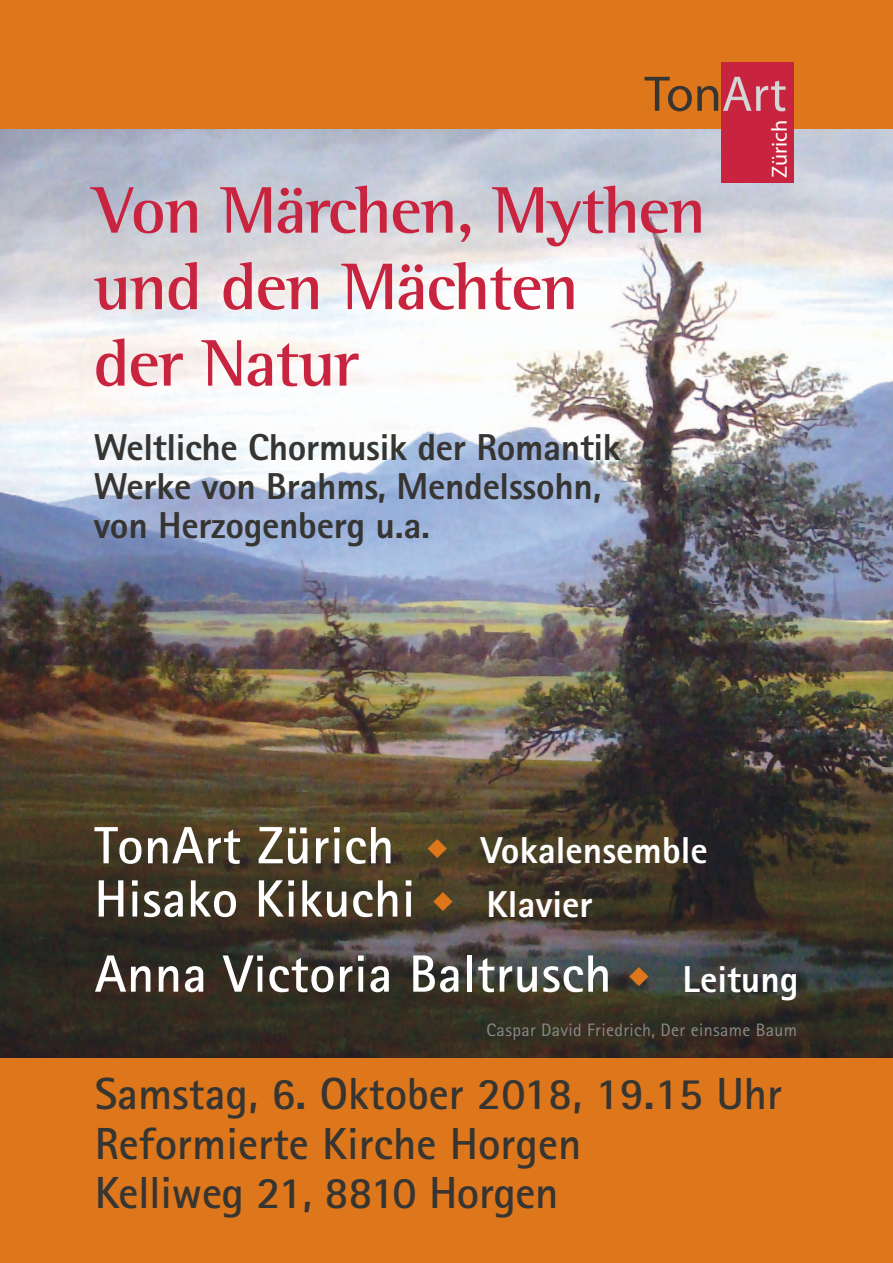
<style>
.page{position:relative;width:893px;height:1263px;background:#de761b}
.page>*{position:absolute;margin:0;border:0;box-sizing:border-box;transform-origin:0 0}
.t1{font:700 67.5px/76.5px "Rotis Semi Serif";letter-spacing:-.02em;color:#c8233f}
.t2{font:700 52.5px "Rotis Sans Serif";letter-spacing:.01em;color:#fff}
.t3{font:50.4px "Myriad Pro";color:#363532}
.t4{font:700 45px/49.5px "Rotis Sans Serif";color:#363532}
.t5{font:800 37.5px/39px "Rotis Sans Serif";letter-spacing:-.01em;color:#363532}
.t6{font:800 37.5px "Rotis Sans Serif";color:#fff}
.t7{font:21.9px "Myriad Pro";color:#fff}
.t8{font:18px "Rotis Sans Serif";letter-spacing:.02em;color:#898a87}
.s1{color:#d4d5d4}
.s2{font-weight:700;font-size:52.5px}
.s3{font-size:47.7px}
</style>
<div class="page">
<img style="left:0;top:130px;width:893px;height:927px">
<div style="left:722px;top:62px;width:72px;height:121px;background:#c8233f"></div>
<h3 class="t3" style="left:645px;top:63px;width:144px">Ton<span class="s1">Art</span></h3>
<p class="t7" style="left:766px;top:178px;width:60px;rotate:-90deg">Zürich</p>
<h1 class="t1" style="left:93px;top:171px;width:614px">Von Märchen, Mythen und den Mächten<br>der Natur</h1>
<p class="t5" style="left:94px;top:427px;width:529px">Weltliche Chormusik der Romantik<br>Werke von Brahms, Mendelssohn, von Herzogenberg u.a.</p>
<p class="t6" style="left:94px;top:827px;width:615px"><span class="s2">TonArt Zürich</span> <sup>◆</sup> Vokalensemble</p>
<h2 class="t2" style="left:94px;top:865px;width:322px">Hisako Kikuchi</h2>
<p class="t6" style="left:431px;top:880px;width:163px"><sup>◆</sup> Klavier</p>
<h2 class="t2" style="left:94px;top:941px;width:519px">Anna Victoria Baltrusch</h2>
<p class="t6" style="left:628px;top:955px;width:173px"><sup>◆</sup> Leitung</p>
<p class="t8" style="left:487px;top:1020px;width:312px">Caspar David Friedrich, Der einsame Baum</p>
<p class="t4" style="left:95px;top:1068px;width:689px">Samstag, 6. Oktober 2018<span class="s3">,</span> 19.15 Uhr<br>Reformierte Kirche Horgen<br>Kelliweg 21, 8810 Horgen</p>
</div>
